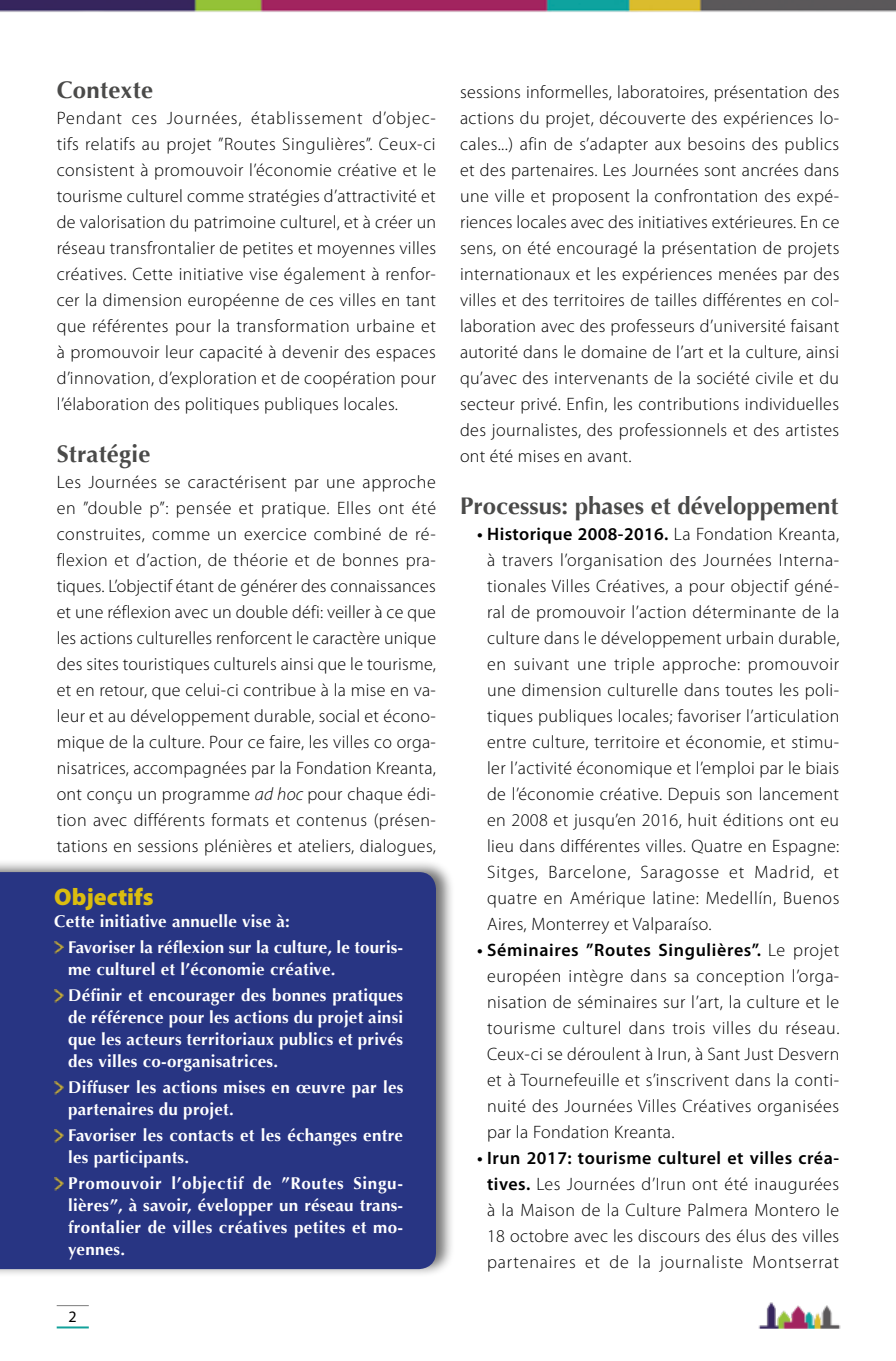
<style>
.page{position:relative;width:896px;height:1361px;background:#fff}
.page>*{position:absolute;margin:0;border:0;box-sizing:border-box;transform-origin:0 0}
._01_Titolar_1{font:700 24px "Optima";color:#4a4a49}
._01_Titolar_2{font:900 24px "Myriad Pro";color:#dbbd0f}
._02_text_general{font:300 18px/26px "Myriad Pro";letter-spacing:.02em;color:#000;text-align:justify}
._02_text_sangria_top{font:300 18px/26px "Myriad Pro";letter-spacing:.03em;color:#000;text-align:justify}
._02_text_general-2{font:700 17px/22px "Optima";letter-spacing:.015em;color:#fff}
.t1{font:16px "Myriad Pro";color:#000}
.s1{font-style:italic}
.s2{font-weight:600}
</style>
<div class="page">
<hr style="left:57px;top:1305px;width:32px;height:1px;background:#7c7b7b">
<hr style="left:57px;top:1326px;width:32px;height:2px;background:#12a19a">
<img style="left:758px;top:1302px;width:83px;height:26px">
<img style="left:0;top:0;width:896px;height:12px">
<div style="left:0;top:859px;width:454px;height:419px;background:#000;opacity:.55"></div>
<div style="left:0;top:872px;width:436px;height:397px;background:#283583"></div>
<svg style="left:54px;top:942px;width:10px;height:12px"></svg>
<svg style="left:54px;top:990px;width:10px;height:12px"></svg>
<svg style="left:54px;top:1082px;width:10px;height:12px"></svg>
<svg style="left:54px;top:1130px;width:10px;height:12px"></svg>
<svg style="left:54px;top:1178px;width:10px;height:12px"></svg>
<p class="_01_Titolar_1" style="left:57px;top:76px;width:98px">Contexte</p>
<p class="_02_text_general" style="left:57px;top:105px;width:381px">Pendant ces Journées, établissement d’objec&shy;tifs relatifs au projet ”Routes Singulières”. Ceux-ci consistent à promouvoir l’économie créative et le tourisme culturel comme stratégies d’attractivité et de valorisation du patrimoine culturel, et à créer un réseau transfrontalier de petites et moyennes villes créatives. Cette initiative vise également à renfor&shy;cer la dimension européenne de ces villes en tant que référentes pour la transformation urbaine et à promouvoir leur capacité à devenir des espaces d’innovation, d’exploration et de coopération pour l’élaboration des politiques publiques locales.</p>
<p class="_01_Titolar_1" style="left:57px;top:440px;width:95px">Stratégie</p>
<p class="_02_text_general" style="left:57px;top:469px;width:381px">Les Journées se caractérisent par une approche en ”double p”: pensée et pratique. Elles ont été construites, comme un exercice combiné de ré&shy;flexion et d’action, de théorie et de bonnes pra&shy;tiques. L’objectif étant de générer des connaissances et une réflexion avec un double défi: veiller à ce que les actions culturelles renforcent le caractère unique des sites touristiques culturels ainsi que le tourisme, et en retour, que celui-ci contribue à la mise en va&shy;leur et au développement durable, social et écono&shy;mique de la culture. Pour ce faire, les villes co orga&shy;nisatrices, accompagnées par la Fondation Kreanta, ont conçu un programme <span class="s1">ad hoc</span> pour chaque édi&shy;tion avec différents formats et contenus (présen&shy;tations en sessions plénières et ateliers, dialogues,</p>
<p class="_01_Titolar_2" style="left:54px;top:880px;width:101px">Objectifs</p>
<p class="_02_text_general-2" style="left:54px;top:910px;width:237px">Cette initiative annuelle vise à:</p>
<p class="_02_text_general-2" style="left:68px;top:936px;width:336px">Favoriser la réflexion sur la culture, le touris&shy;me culturel et l’économie créative.</p>
<p class="_02_text_general-2" style="left:68px;top:984px;width:336px;text-align:justify">Définir et encourager des bonnes pratiques de référence pour les actions du projet ainsi que les acteurs territoriaux publics et privés des villes co-organisatrices.</p>
<p class="_02_text_general-2" style="left:68px;top:1076px;width:337px">Diffuser les actions mises en œuvre par les partenaires du projet.</p>
<p class="_02_text_general-2" style="left:68px;top:1124px;width:336px">Favoriser les contacts et les échanges entre les participants.</p>
<p class="_02_text_general-2" style="left:68px;top:1172px;width:336px;text-align:justify">Promouvoir l’objectif de ”Routes Singu&shy;lières”, à savoir, évelopper un réseau trans&shy;frontalier de villes créatives petites et mo&shy;yennes.</p>
<p class="t1" style="left:69px;top:1306px;width:10px">2</p>
<p class="_02_text_general" style="left:460px;top:79px;width:381px">sessions informelles, laboratoires, présentation des actions du projet, découverte des expériences lo&shy;cales...) afin de s’adapter aux besoins des publics et des partenaires. Les Journées sont ancrées dans une ville et proposent la confrontation des expé&shy;riences locales avec des initiatives extérieures. En ce sens, on été encouragé la présentation de projets internationaux et les expériences menées par des villes et des territoires de tailles différentes en col&shy;laboration avec des professeurs d’université faisant autorité dans le domaine de l’art et la culture, ainsi qu’avec des intervenants de la société civile et du secteur privé. Enfin, les contributions individuelles des journalistes, des professionnels et des artistes ont été mises en avant.</p>
<p class="_01_Titolar_1" style="left:460px;top:492px;width:380px">Processus: phases et développement</p>
<p class="_02_text_sangria_top" style="left:487px;top:521px;width:354px;text-indent:-10px"><span class="s2">• Historique 2008-2016.</span> La Fondation Kreanta, à travers l’organisation des Journées Interna&shy;tionales Villes Créatives, a pour objectif géné&shy;ral de promouvoir l’action déterminante de la culture dans le développement urbain durable, en suivant une triple approche: promouvoir une dimension culturelle dans toutes les poli&shy;tiques publiques locales; favoriser l’articulation entre culture, territoire et économie, et stimu&shy;ler l’activité économique et l’emploi par le biais de l’économie créative. Depuis son lancement en 2008 et jusqu’en 2016, huit éditions ont eu lieu dans différentes villes. Quatre en Espagne:<br>Sitges, Barcelone, Saragosse et Madrid, et quatre en Amérique latine: Medellín, Buenos Aires, Monterrey et Valparaíso.</p>
<p class="_02_text_sangria_top" style="left:487px;top:937px;width:354px;text-indent:-10px"><span class="s2">• Séminaires ”Routes Singulières”.</span> Le projet européen intègre dans sa conception l’orga&shy;nisation de séminaires sur l’art, la culture et le tourisme culturel dans trois villes du réseau.<br>Ceux-ci se déroulent à Irun, à Sant Just Desvern et à Tournefeuille et s’inscrivent dans la conti&shy;nuité des Journées Villes Créatives organisées par la Fondation Kreanta.</p>
<p class="_02_text_sangria_top" style="left:477px;top:1145px;width:364px;text-align:center"><span class="s2">• Irun 2017: tourisme culturel et villes créa&shy;tives.</span> Les Journées d’Irun ont été inaugurées à la Maison de la Culture Palmera Montero le 18 octobre avec les discours des élus des villes partenaires et de la journaliste Montserrat</p>
</div>
